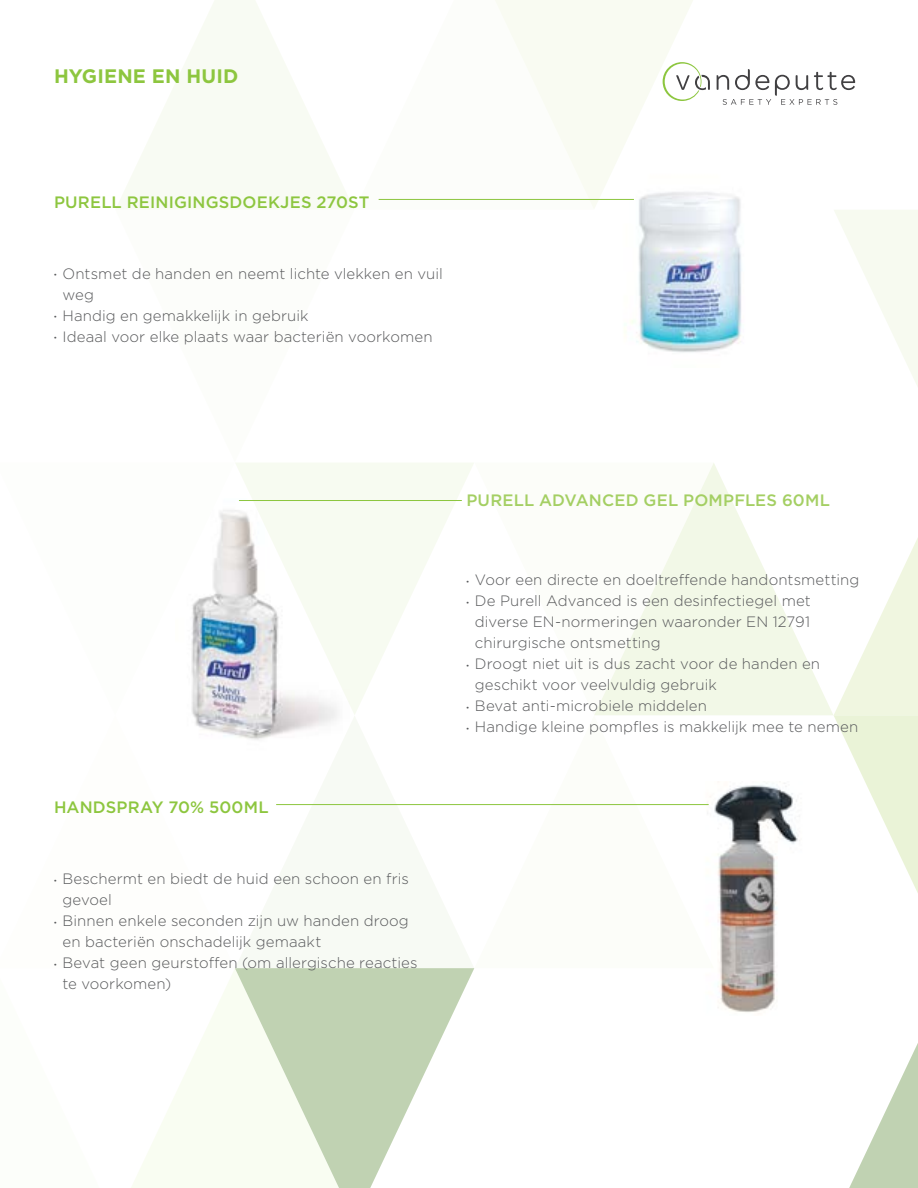
<style>
.page{position:relative;width:918px;height:1188px;background:#fff}
.page>*{position:absolute;margin:0;border:0;box-sizing:border-box;transform-origin:0 0}
.t1{font:700 19.5px "Gotham";letter-spacing:.01em;color:#8dc63f}
.t2{font:500 16.5px "Gotham";letter-spacing:.01em;color:#8dc63f}
.t3{font:500 16.5px "Gotham";letter-spacing:.01em;color:#a4cf63}
.t4{font:300 15px/21px "Gotham";letter-spacing:.005em;color:#58595b}
.s1{font-family:"Myriad Pro";font-weight:400;font-size:9px}
</style>
<div class="page">
<img style="left:714px;top:783px;width:84px;height:229px">
<img style="left:630px;top:193px;width:112px;height:160px">
<svg style="left:116px;top:0;width:238px;height:209px;fill:#f8fbf3"></svg>
<svg style="left:131px;top:970px;width:104px;height:218px;fill:#f9fdf2"></svg>
<svg style="left:714px;top:464px;width:119px;height:251px;fill:#f2f8e7"></svg>
<img style="left:191px;top:510px;width:44px;height:205px">
<svg style="left:474px;top:0;width:240px;height:210px"></svg>
<svg style="left:594px;top:463px;width:120px;height:252px"></svg>
<svg style="left:235px;top:463px;width:239px;height:252px;fill:#f7fbf1"></svg>
<svg style="left:235px;top:968px;width:239px;height:220px;fill:#c0d2b2"></svg>
<svg style="left:834px;top:210px;width:84px;height:978px"></svg>
<svg style="left:193px;top:715px;width:42px;height:20px"></svg>
<svg style="left:235px;top:715px;width:239px;height:253px;fill:#f7faf4"></svg>
<svg style="left:717px;top:69px;width:138px;height:36px"></svg>
<svg style="left:663px;top:62px;width:47px;height:39px"></svg>
<hr style="left:379px;top:199px;width:255px;height:1px;background:#8dc63f">
<hr style="left:239px;top:500px;width:223px;height:1px;background:#8dc63f">
<hr style="left:276px;top:804px;width:433px;height:1px;background:#8dc63f">
<h1 class="t1" style="left:54px;top:64px;width:186px">HYGIENE EN HUID</h1>
<p class="t2" style="left:54px;top:191px;width:317px">PURELL REINIGINGSDOEKJES 270ST</p>
<p class="t4" style="left:63px;top:262px;width:382px;text-indent:-9px"><span class="s1">•</span> Ontsmet de handen en neemt lichte vlekken en vuil weg</p>
<p class="t4" style="left:54px;top:304px;width:256px"><span class="s1">•</span> Handig en gemakkelijk in gebruik</p>
<p class="t4" style="left:54px;top:325px;width:380px"><span class="s1">•</span> Ideaal voor elke plaats waar bacteriën voorkomen</p>
<p class="t2" style="left:54px;top:797px;width:216px">HANDSPRAY 70% 500ML</p>
<p class="t4" style="left:63px;top:868px;width:348px;text-indent:-9px"><span class="s1">•</span> Beschermt en biedt de huid een schoon en fris gevoel</p>
<p class="t4" style="left:63px;top:910px;width:348px;text-indent:-9px"><span class="s1">•</span> Binnen enkele seconden zijn uw handen droog en bacteriën onschadelijk gemaakt</p>
<p class="t4" style="left:63px;top:952px;width:356px;text-indent:-9px"><span class="s1">•</span> Bevat geen geurstoffen (om allergische reacties te voorkomen)</p>
<p class="t3" style="left:466px;top:489px;width:365px">PURELL ADVANCED GEL POMPFLES 60ML</p>
<p class="t4" style="left:466px;top:569px;width:395px"><span class="s1">•</span> Voor een directe en doeltreffende handontsmetting</p>
<p class="t4" style="left:475px;top:590px;width:337px;text-align:justify;text-indent:-9px"><span class="s1">•</span> De Purell Advanced is een desinfectiegel met diverse EN-normeringen waaronder EN 12791 chirurgische ontsmetting</p>
<p class="t4" style="left:475px;top:653px;width:347px;text-indent:-9px"><span class="s1">•</span> Droogt niet uit is dus zacht voor de handen en geschikt voor veelvuldig gebruik</p>
<p class="t4" style="left:466px;top:695px;width:242px"><span class="s1">•</span> Bevat anti-microbiele middelen</p>
<p class="t4" style="left:466px;top:716px;width:393px"><span class="s1">•</span> Handige kleine pompfles is makkelijk mee te nemen</p>
</div>
